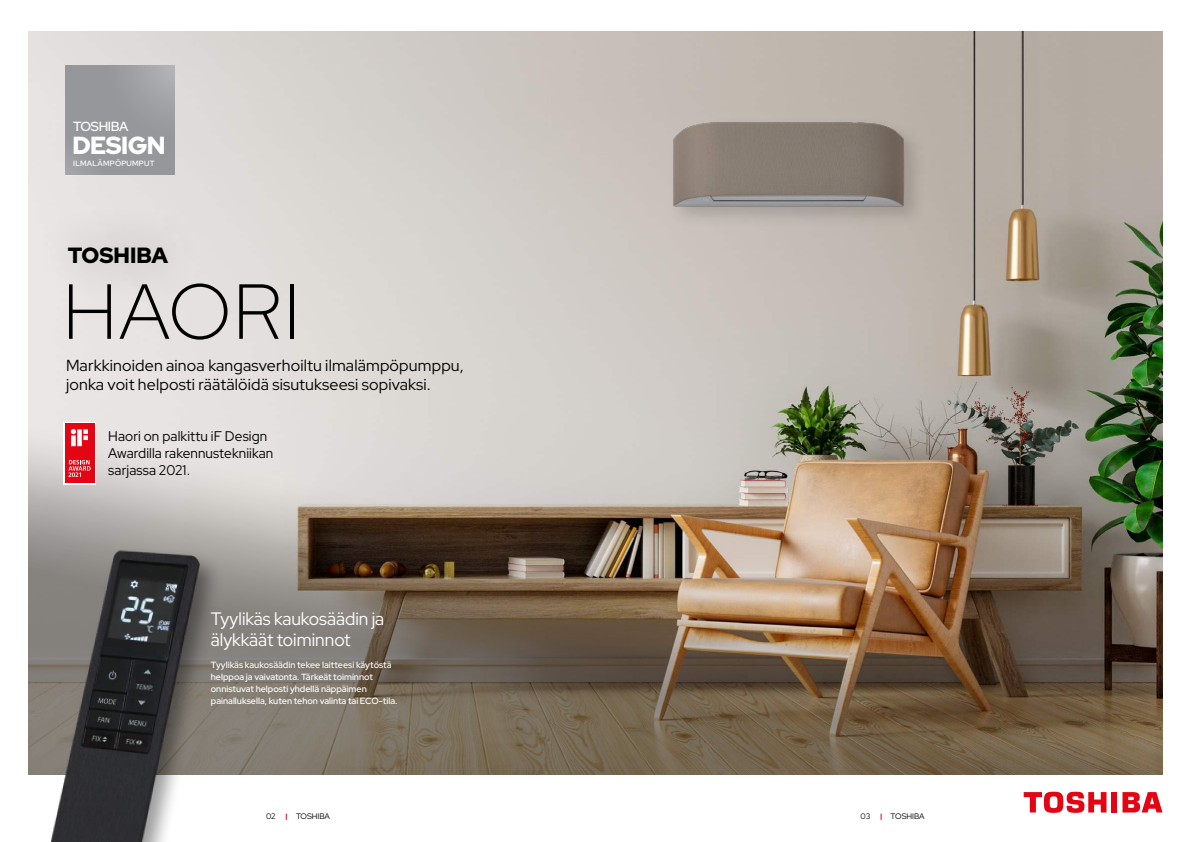
<style>
.page{position:relative;width:1191px;height:842px;background:#fff}
.page>*{position:absolute;margin:0;border:0;box-sizing:border-box;transform-origin:0 0}
.t1{font:300 77.8px "Red Hat Display";letter-spacing:.02em;color:#000}
.t2{font:900 24.7px "Red Hat Display";letter-spacing:-.025em;color:#fff}
.t3{font:900 22px "Red Hat Display";color:#000}
.t4{font:18px/21px "Red Hat Display";color:#fff}
.t5{font:16px/19px "Red Hat Display";letter-spacing:.01em;color:#000}
.t6{font:14px/17px "Red Hat Display";letter-spacing:.01em;color:#000}
.t7{font:500 13.2px "Red Hat Display";letter-spacing:-.025em;color:#fff}
.t8{font:500 9px/12px "Red Hat Display";color:#fff}
.t9{font:8px "Red Hat Display";color:#000}
.t10{font:600 7.6px "Red Hat Display";letter-spacing:.03em;color:#fff}
</style>
<div class="page">
<img style="left:28px;top:32px;width:1134px;height:743px">
<div style="left:30px;top:204px;width:177px;height:102px;background:#e3dfde"></div>
<div style="left:40px;top:546px;width:184px;height:296px;background:#000;opacity:.4"></div>
<img style="left:39px;top:542px;width:172px;height:300px">
<img style="left:648px;top:107px;width:282px;height:122px">
<img style="left:659px;top:103px;width:265px;height:124px">
<div style="left:1111px;top:792px;width:6px;height:20px;background:#e30513"></div>
<svg style="left:1122px;top:792px;width:40px;height:20px"></svg>
<svg style="left:1023px;top:791px;width:83px;height:22px"></svg>
<svg style="left:65px;top:66px;width:109px;height:109px"></svg>
<svg style="left:63px;top:422px;width:33px;height:62px"></svg>
<div style="left:65px;top:454px;width:29px;height:29px;background:#e30513"></div>
<div style="left:65px;top:423px;width:29px;height:29px;background:#e30513"></div>
<svg style="left:71px;top:429px;width:17px;height:17px"></svg>
<svg style="left:68px;top:460px;width:23px;height:17px"></svg>
<h3 class="t7" style="left:73px;top:122px;width:57px">TOSHIBA</h3>
<p class="t10" style="left:73px;top:159px;width:83px">ILMALÄMPÖPUMPUT</p>
<h2 class="t2" style="left:72px;top:135px;width:95px">DESIGN</h2>
<h3 class="t3" style="left:68px;top:246px;width:102px">TOSHIBA</h3>
<h1 class="t1" style="left:63px;top:266px;width:239px">HAORI</h1>
<h3 class="t5" style="left:66px;top:358px;width:399px">Markkinoiden ainoa kangasverhoiltu ilmalämpöpumppu, jonka voit helposti räätälöidä sisutukseesi sopivaksi.</h3>
<h3 class="t6" style="left:108px;top:429px;width:167px">Haori on palkittu iF Design<br>Awardilla rakennustekniikan sarjassa 2021.</h3>
<h3 class="t4" style="left:211px;top:610px;width:175px">Tyylikäs kaukosäädin ja älykkäät toiminnot</h3>
<p class="t8" style="left:211px;top:660px;width:188px">Tyylikäs kaukosäädin tekee laitteesi käytöstä helppoa ja vaivatonta. Tärkeät toiminnot onnistuvat helposti yhdellä näppäimen painalluksella, kuten tehon valinta tai ECO-tila.</p>
<p class="t9" style="left:266px;top:814px;width:11px">02</p>
<p class="t9" style="left:296px;top:814px;width:35px">TOSHIBA</p>
<p class="t9" style="left:890px;top:814px;width:35px">TOSHIBA</p>
<p class="t9" style="left:860px;top:814px;width:11px">03</p>
</div>
